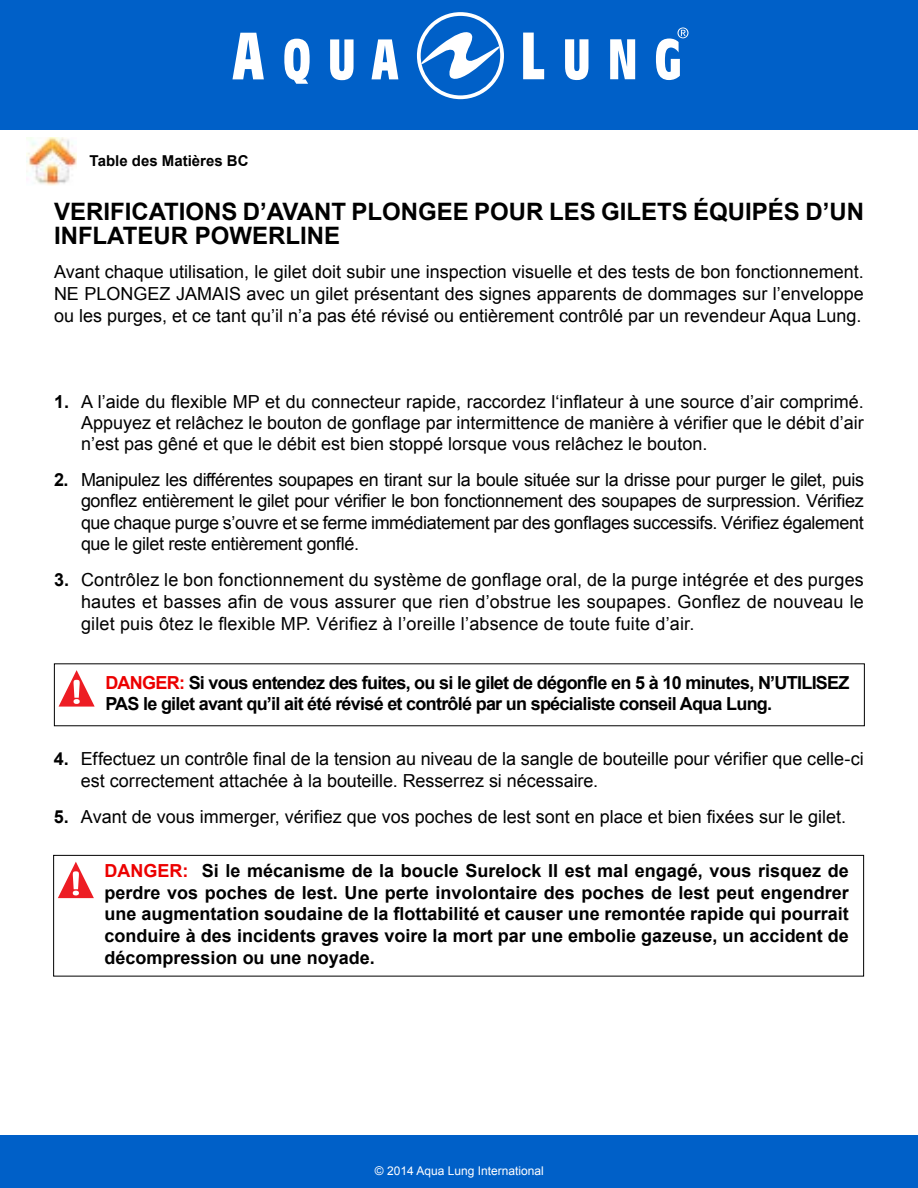
<style>
.page{position:relative;width:918px;height:1188px;background:#fff}
.page>*{position:absolute;margin:0;border:0;box-sizing:border-box;transform-origin:0 0}
.t1{font:700 24px/24px "Arial";color:#000}
.t2{font:18px/21.6px "Arial";color:#000;text-align:justify}
.t3{font:700 18px/21.6px "Arial";letter-spacing:-.04em;color:#000}
.t4{font:700 15px "Arial";color:#000}
.t5{font:12px "Arial";color:#fff}
.s1{font-weight:700}
.s2{color:#ec0000}
</style>
<div class="page">
<div style="left:0;top:1136px;width:918px;height:52px;background:#0060c8"></div>
<div style="left:0;top:0;width:918px;height:130px;background:#0060c8"></div>
<svg style="left:233px;top:33px;width:31px;height:46px"></svg>
<svg style="left:284px;top:39px;width:26px;height:45px"></svg>
<svg style="left:330px;top:39px;width:24px;height:41px"></svg>
<svg style="left:372px;top:39px;width:26px;height:40px"></svg>
<svg style="left:523px;top:33px;width:21px;height:46px"></svg>
<svg style="left:565px;top:39px;width:23px;height:41px"></svg>
<svg style="left:610px;top:39px;width:25px;height:40px"></svg>
<svg style="left:656px;top:28px;width:32px;height:52px"></svg>
<svg style="left:417px;top:12px;width:87px;height:87px"></svg>
<img style="left:27px;top:137px;width:50px;height:49px">
<svg style="left:59px;top:670px;width:36px;height:37px"></svg>
<div style="left:53px;top:855px;width:811px;height:121px;border:1px solid #000"></div>
<svg style="left:58px;top:862px;width:36px;height:36px"></svg>
<p class="t4" style="left:90px;top:151px;width:160px">Table des Matières BC</p>
<h1 class="t1" style="left:54px;top:200px;width:812px">VERIFICATIONS D’AVANT PLONGEE POUR LES GILETS ÉQUIPÉS D’UN<br>INFLATEUR POWERLINE</h1>
<p class="t2" style="left:54px;top:262px;width:811px">Avant chaque utilisation, le gilet doit subir une inspection visuelle et des tests de bon fonctionnement.<br>NE PLONGEZ JAMAIS avec un gilet présentant des signes apparents de dommages sur l’enveloppe ou les purges, et ce tant qu’il n’a pas été révisé ou entièrement contrôlé par un revendeur Aqua Lung.</p>
<p class="t2" style="left:81px;top:391px;width:784px;line-height:21px;text-indent:-27px"><span class="s1">1.</span> A l’aide du flexible MP et du connecteur rapide, raccordez l‘inflateur à une source d’air comprimé.<br>Appuyez et relâchez le bouton de gonflage par intermittence de manière à vérifier que le débit d’air n’est pas gêné et que le débit est bien stoppé lorsque vous relâchez le bouton.</p>
<p class="t2" style="left:81px;top:469px;width:785px;text-indent:-27px"><span class="s1">2.</span> Manipulez les différentes soupapes en tirant sur la boule située sur la drisse pour purger le gilet, puis gonflez entièrement le gilet pour vérifier le bon fonctionnement des soupapes de surpression. Vérifiez que chaque purge s’ouvre et se ferme immédiatement par des gonflages successifs. Vérifiez également que le gilet reste entièrement gonflé.</p>
<p class="t2" style="left:81px;top:569px;width:784px;text-indent:-27px"><span class="s1">3.</span> Contrôlez le bon fonctionnement du système de gonflage oral, de la purge intégrée et des purges hautes et basses afin de vous assurer que rien d’obstrue les soupapes. Gonflez de nouveau le gilet puis ôtez le flexible MP. Vérifiez à l’oreille l’absence de toute fuite d’air.</p>
<p class="t3" style="left:105px;top:672px;width:746px"><span class="s2">DANGER:</span> Si vous entendez des fuites, ou si le gilet de dégonfle en 5 à 10 minutes, N’UTILISEZ<br>PAS le gilet avant qu’il ait été révisé et contrôlé par un spécialiste conseil Aqua Lung.</p>
<p class="t2" style="left:81px;top:748px;width:784px;text-indent:-27px"><span class="s1">4.</span> Effectuez un contrôle final de la tension au niveau de la sangle de bouteille pour vérifier que celle-ci est correctement attachée à la bouteille. Resserrez si nécessaire.</p>
<p class="t2" style="left:54px;top:806px;width:794px"><span class="s1">5.</span> Avant de vous immerger, vérifiez que vos poches de lest sont en place et bien fixées sur le gilet.</p>
<p class="t3" style="left:105px;top:861px;width:746px;text-align:justify"><span class="s2">DANGER:</span> Si le mécanisme de la boucle Surelock II est mal engagé, vous risquez de perdre vos poches de lest. Une perte involontaire des poches de lest peut engendrer une augmentation soudaine de la flottabilité et causer une remontée rapide qui pourrait conduire à des incidents graves voire la mort par une embolie gazeuse, un accident de décompression ou une noyade.</p>
<p class="t5" style="left:375px;top:1163px;width:170px">© 2014 Aqua Lung International</p>
</div>
